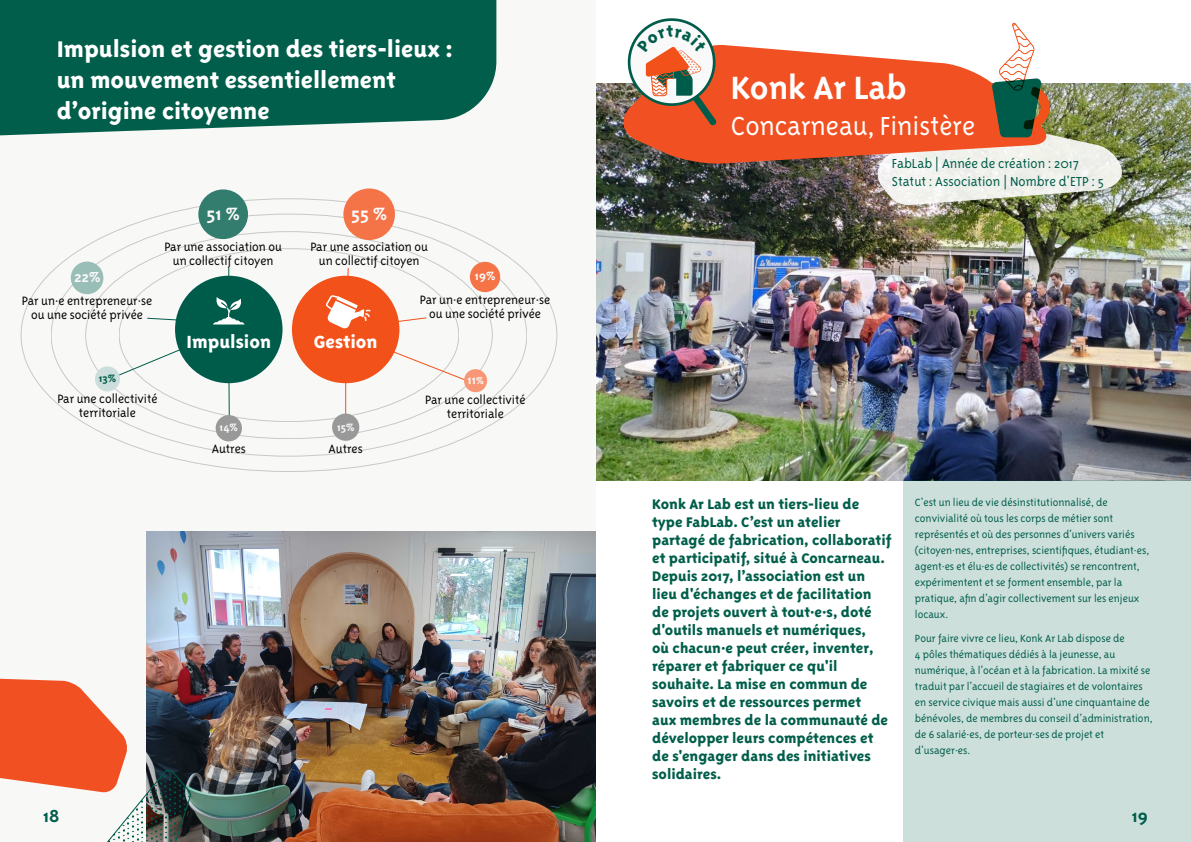
<style>
.page{position:relative;width:1191px;height:842px;background:#fff}
.page>*{position:absolute;margin:0;border:0;box-sizing:border-box;transform-origin:0 0}
.Grand_titre{font:700 37px "Triplex Sans OT";color:#fff}
.Grand_titre-2{font:300 30px "Triplex Sans OT";color:#fff}
.t1{font:800 26px/31.2px "Triplex Sans OT";color:#fff}
.t2{font:700 20.5px "Triplex Sans OT";color:#f9f9f9}
.t3{font:800 20.2px "Triplex Sans OT";color:#fff}
.t4{font:700 20px "Triplex Sans OT";color:#005e4a}
.t5{font:700 16.8px "Triplex Sans OT";color:#f9f9f9}
.Description{font:800 16px/18px "Triplex Sans OT";color:#005e4a}
.Grand_titre-3{font:300 15px "Triplex Sans OT";color:#005e4a}
.t6{font:300 14px/14px "Triplex Sans OT";color:#000;text-align:center}
.t7{font:700 14px "Triplex Sans OT";color:#f9f9f9}
.t8{font:700 13.7px "Triplex Sans OT";color:#f9f9f9}
.t9{font:700 12.3px "Triplex Sans OT";color:#f9f9f9}
.t10{font:700 12.3px "Triplex Sans OT";color:#005c4a}
.Texte_courant{font:300 12px/16px "Triplex Sans OT";color:#005e4a}
.s1{font-size:11.3px}
</style>
<div class="page">
<div style="left:0;top:0;width:595px;height:842px;background:#f8f8f7"></div>
<svg style="left:0;top:0;width:496px;height:136px;background:#116956"></svg>
<div style="left:95px;top:366px;width:25px;height:25px;background:#ccdedb;border-radius:50%"></div>
<div style="left:71px;top:262px;width:32px;height:32px;background:#99beb7;border-radius:50%"></div>
<div style="left:198px;top:189px;width:50px;height:50px;background:#337d6e;border-radius:50%"></div>
<div style="left:343px;top:188px;width:52px;height:52px;background:#f57447;border-radius:50%"></div>
<div style="left:470px;top:262px;width:30px;height:30px;background:#f57447;border-radius:50%"></div>
<div style="left:464px;top:369px;width:23px;height:23px;background:#f79775;border-radius:50%"></div>
<hr style="left:345px;top:357px;width:1px;height:60px;background:#f25119">
<div style="left:332px;top:414px;width:27px;height:27px;background:#999;border-radius:50%"></div>
<div style="left:175px;top:276px;width:107px;height:107px;background:#005c4a;border-radius:50%"></div>
<div style="left:292px;top:276px;width:107px;height:107px;background:#f25119;border-radius:50%"></div>
<svg style="left:326px;top:267px;width:147px;height:116px"></svg>
<svg style="left:110px;top:297px;width:134px;height:134px"></svg>
<div style="left:216px;top:415px;width:26px;height:26px;background:#999;border-radius:50%"></div>
<img style="left:146px;top:531px;width:449px;height:311px">
<svg style="left:0;top:676px;width:191px;height:166px"></svg>
<img style="left:596px;top:84px;width:595px;height:396px">
<div style="left:903px;top:480px;width:288px;height:362px;background:#cddfdb"></div>
<svg style="left:619px;top:44px;width:257px;height:120px;background:#e05c34"></svg>
<svg style="left:876px;top:23px;width:247px;height:183px"></svg>
<svg style="left:629px;top:20px;width:85px;height:85px"></svg>
<div style="left:628px;top:18px;width:87px;height:88px;border:3px solid #005c4a;border-radius:50%"></div>
<svg style="left:637px;top:26px;width:79px;height:100px"></svg>
<p class="t1" style="left:57px;top:33px;width:398px">Impulsion et gestion des tiers-lieux : un mouvement essentiellement d’origine citoyenne</p>
<p class="t5" style="left:74px;top:267px;width:28px">22%</p>
<p class="t6" style="left:22px;top:294px;width:132px">Par un·e entrepreneur·se ou une société privée</p>
<p class="t2" style="left:207px;top:203px;width:35px">51 %</p>
<p class="t6" style="left:164px;top:240px;width:119px">Par une association ou un collectif citoyen</p>
<p class="t2" style="left:351px;top:202px;width:37px">55 %</p>
<p class="t6" style="left:310px;top:240px;width:119px">Par une association ou un collectif citoyen</p>
<p class="t8" style="left:475px;top:268px;width:22px">19%</p>
<p class="t6" style="left:420px;top:293px;width:132px">Par un·e entrepreneur·se ou une société privée</p>
<p class="t3" style="left:186px;top:330px;width:86px">Impulsion</p>
<p class="t3" style="left:314px;top:330px;width:65px">Gestion</p>
<p class="t10" style="left:99px;top:371px;width:19px">13%</p>
<p class="t6" style="left:57px;top:392px;width:102px">Par une collectivité territoriale</p>
<p class="t9" style="left:220px;top:421px;width:20px">14%</p>
<p class="t6" style="left:212px;top:442px;width:36px">Autres</p>
<p class="t9" style="left:337px;top:421px;width:19px">15%</p>
<p class="t6" style="left:329px;top:442px;width:36px">Autres</p>
<p class="t7" style="left:467px;top:372px;width:18px">11<span class="s1">%</span></p>
<p class="t6" style="left:425px;top:393px;width:102px">Par une collectivité territoriale</p>
<p class="Grand_titre" style="left:731px;top:67px;width:177px">Konk Ar Lab</p>
<p class="Grand_titre-2" style="left:731px;top:110px;width:246px">Concarneau, Finistère</p>
<p class="Grand_titre-3" style="left:892px;top:155px;width:189px">FabLab | Année de création : 2017</p>
<p class="Grand_titre-3" style="left:892px;top:173px;width:214px">Statut : Association | Nombre d'ETP : 5</p>
<p class="Description" style="left:652px;top:495px;width:241px">Konk Ar Lab est un tiers-lieu de type FabLab. C’est un atelier partagé de fabrication, collaboratif et participatif, situé à Concarneau.<br>Depuis 2017, l’association est un lieu d'échanges et de facilitation de projets ouvert à tout·e·s, doté d'outils manuels et numériques,<br>où chacun·e peut créer, inventer, réparer et fabriquer ce qu'il souhaite. La mise en commun de savoirs et de ressources permet<br>aux membres de la communauté de développer leurs compétences et de s'engager dans des initiatives solidaires.</p>
<p class="Texte_courant" style="left:915px;top:494px;width:236px">C'est un lieu de vie désinstitutionnalisé, de convivialité où tous les corps de métier sont représentés et où des personnes d’univers variés (citoyen·nes, entreprises, scientifiques, étudiant·es, agent·es et élu·es de collectivités) se rencontrent, expérimentent et se forment ensemble, par la pratique, afin d'agir collectivement sur les enjeux locaux.</p>
<p class="Texte_courant" style="left:915px;top:631px;width:239px">Pour faire vivre ce lieu, Konk Ar Lab dispose de<br>4 pôles thématiques dédiés à la jeunesse, au numérique, à l’océan et à la fabrication. La mixité se traduit par l’accueil de stagiaires et de volontaires en service civique mais aussi d’une cinquantaine de bénévoles, de membres du conseil d’administration, de 6 salarié·es, de porteur·ses de projet et d'usager·es.</p>
<h3 class="t4" style="left:43px;top:805px;width:18px">18</h3>
<h3 class="t4" style="left:1131px;top:805px;width:18px">19</h3>
</div>
